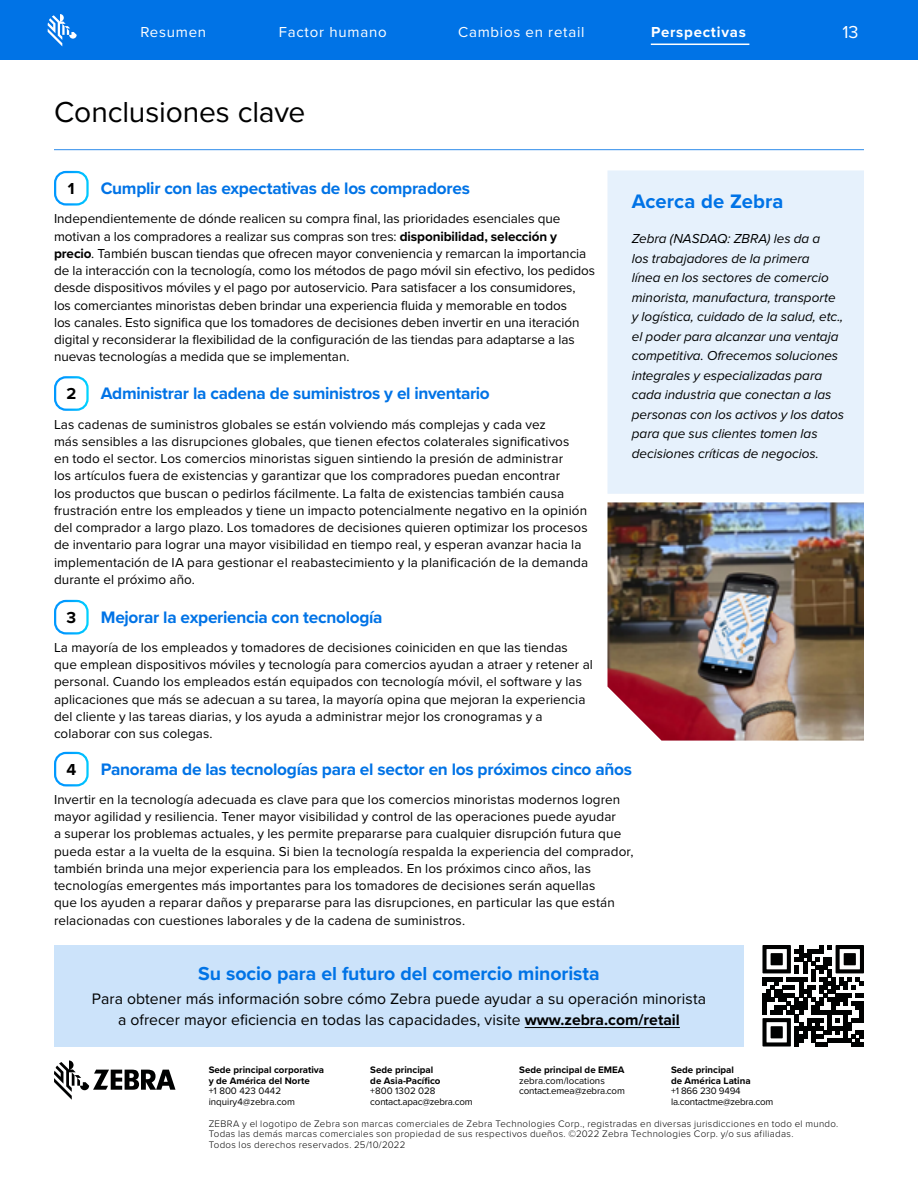
<style>
.page{position:relative;width:918px;height:1188px;background:#fff}
.page>*{position:absolute;margin:0;border:0;box-sizing:border-box;transform-origin:0 0}
.t1{font:30px "Proxima Nova";letter-spacing:-.005em;color:#000101}
.t2{font:700 20.25px "Proxima Nova";letter-spacing:.005em;color:#0073e6}
.t3{font:700 19.5px "Proxima Nova";letter-spacing:-.005em;color:#0073e6}
.t4{font:18px "Proxima Nova";color:#fff}
.t5{font:700 17.25px "Proxima Nova";letter-spacing:-.015em;color:#0073e6}
.t6{font:700 16.5px "Proxima Nova";color:#000}
.t7{font:15.75px/21px "Proxima Nova";letter-spacing:.005em;color:#000101;text-align:center}
.t8{font:15px "Proxima Nova";letter-spacing:.05em;color:#fff}
.t9{font:700 15px "Proxima Nova";letter-spacing:.05em;color:#fff}
.t10{font:13.5px/17.2px "Proxima Nova";letter-spacing:.005em;color:#000101}
.t11{font:italic 13.5px/19.5px "Proxima Nova";color:#000101}
.t12{font:300 9.75px/10.5px "Proxima Nova";letter-spacing:.03em;color:#000101}
.t13{font:700 9.75px/10.5px "Proxima Nova";color:#000101}
.t14{font:9.75px/10.5px "Proxima Nova";letter-spacing:-.02em;color:#000101}
.t15{font:9.75px/10.5px "Proxima Nova";color:#000101}
.s1{font-weight:700}
</style>
<div class="page">
<svg style="left:54px;top:1060px;width:121px;height:40px"></svg>
<hr style="left:54px;top:149px;width:810px;height:1px;background:#2c8ceb">
<div style="left:54px;top:171px;width:35px;height:35px;border:2px solid #fff;border-radius:11px"></div>
<div style="left:54px;top:376px;width:35px;height:35px;border:2px solid #fff;border-radius:11px"></div>
<div style="left:54px;top:600px;width:35px;height:35px;border:2px solid #fff;border-radius:11px"></div>
<div style="left:54px;top:752px;width:35px;height:34px;border:2px solid #fff;border-radius:11px"></div>
<div style="left:54px;top:945px;width:690px;height:102px;background:#cce3fa"></div>
<hr style="left:525px;top:1027px;width:155px;height:1px;background:#000101">
<div style="left:607px;top:170px;width:257px;height:324px;background:#e6f1fc"></div>
<img style="left:608px;top:502px;width:256px;height:239px">
<svg style="left:762px;top:945px;width:102px;height:102px"></svg>
<div style="left:0;top:0;width:918px;height:60px;background:#0073e6"></div>
<svg style="left:48px;top:14px;width:29px;height:32px"></svg>
<hr style="left:651px;top:44px;width:98px;height:1px;background:#fff">
<p class="t8" style="left:141px;top:21px;width:67px">Resumen</p>
<p class="t8" style="left:279px;top:21px;width:109px">Factor humano</p>
<p class="t8" style="left:458px;top:21px;width:128px">Cambios en retail</p>
<p class="t9" style="left:651px;top:21px;width:96px">Perspectivas</p>
<h3 class="t4" style="left:842px;top:19px;width:18px">13</h3>
<h1 class="t1" style="left:54px;top:90px;width:253px">Conclusiones clave</h1>
<p class="t6" style="left:68px;top:176px;width:8px">1</p>
<p class="t5" style="left:101px;top:175px;width:371px">Cumplir con las expectativas de los compradores</p>
<p class="t10" style="left:54px;top:210px;width:543px">Independientemente de dónde realicen su compra final, las prioridades esenciales que motivan a los compradores a realizar sus compras son tres: <span class="s1">disponibilidad, selección y precio</span>. También buscan tiendas que ofrecen mayor conveniencia y remarcan la importancia de la interacción con la tecnología, como los métodos de pago móvil sin efectivo, los pedidos desde dispositivos móviles y el pago por autoservicio. Para satisfacer a los consumidores, los comerciantes minoristas deben brindar una experiencia fluida y memorable en todos<br>los canales. Esto significa que los tomadores de decisiones deben invertir en una iteración digital y reconsiderar la flexibilidad de la configuración de las tiendas para adaptarse a las nuevas tecnologías a medida que se implementan.</p>
<p class="t6" style="left:66px;top:381px;width:11px">2</p>
<p class="t5" style="left:101px;top:380px;width:391px">Administrar la cadena de suministros y el inventario</p>
<p class="t10" style="left:54px;top:415px;width:536px">Las cadenas de suministros globales se están volviendo más complejas y cada vez<br>más sensibles a las disrupciones globales, que tienen efectos colaterales significativos<br>en todo el sector. Los comercios minoristas siguen sintiendo la presión de administrar<br>los artículos fuera de existencias y garantizar que los compradores puedan encontrar<br>los productos que buscan o pedirlos fácilmente. La falta de existencias también causa frustración entre los empleados y tiene un impacto potencialmente negativo en la opinión del comprador a largo plazo. Los tomadores de decisiones quieren optimizar los procesos de inventario para lograr una mayor visibilidad en tiempo real, y esperan avanzar hacia la implementación de IA para gestionar el reabastecimiento y la planificación de la demanda durante el próximo año.</p>
<p class="t6" style="left:66px;top:605px;width:11px">3</p>
<p class="t5" style="left:101px;top:604px;width:283px">Mejorar la experiencia con tecnología</p>
<p class="t10" style="left:54px;top:638px;width:540px">La mayoría de los empleados y tomadores de decisiones coiniciden en que las tiendas que emplean dispositivos móviles y tecnología para comercios ayudan a atraer y retener al personal. Cuando los empleados están equipados con tecnología móvil, el software y las aplicaciones que más se adecuan a su tarea, la mayoría opina que mejoran la experiencia del cliente y las tareas diarias, y los ayuda a administrar mejor los cronogramas y a colaborar con sus colegas.</p>
<h2 class="t2" style="left:632px;top:187px;width:153px">Acerca de Zebra</h2>
<p class="t11" style="left:632px;top:229px;width:214px">Zebra (NASDAQ: ZBRA) les da a<br>los trabajadores de la primera<br>línea en los sectores de comercio minorista, manufactura, transporte y logística, cuidado de la salud, etc., el poder para alcanzar una ventaja competitiva. Ofrecemos soluciones integrales y especializadas para cada industria que conectan a las personas con los activos y los datos para que sus clientes tomen las decisiones críticas de negocios.</p>
<p class="t6" style="left:66px;top:757px;width:11px">4</p>
<p class="t5" style="left:101px;top:756px;width:533px">Panorama de las tecnologías para el sector en los próximos cinco años</p>
<p class="t10" style="left:54px;top:790px;width:581px">Invertir en la tecnología adecuada es clave para que los comercios minoristas modernos logren mayor agilidad y resiliencia. Tener mayor visibilidad y control de las operaciones puede ayudar<br>a superar los problemas actuales, y les permite prepararse para cualquier disrupción futura que pueda estar a la vuelta de la esquina. Si bien la tecnología respalda la experiencia del comprador, también brinda una mejor experiencia para los empleados. En los próximos cinco años, las tecnologías emergentes más importantes para los tomadores de decisiones serán aquellas<br>que los ayuden a reparar daños y prepararse para las disrupciones, en particular las que están relacionadas con cuestiones laborales y de la cadena de suministros.</p>
<h3 class="t3" style="left:198px;top:959px;width:403px">Su socio para el futuro del comercio minorista</h3>
<p class="t7" style="left:92px;top:988px;width:616px">Para obtener más información sobre cómo Zebra puede ayudar a su operación minorista a ofrecer mayor eficiencia en todas las capacidades, visite <span class="s1">www.zebra.com/retail</span></p>
<p class="t13" style="left:209px;top:1065px;width:117px">Sede principal corporativa y de América del Norte</p>
<p class="t15" style="left:209px;top:1086px;width:88px">+1 800 423 0442 inquiry4@zebra.com</p>
<p class="t13" style="left:671px;top:1065px;width:81px">Sede principal<br>de América Latina</p>
<p class="t14" style="left:671px;top:1086px;width:104px">+1 866 230 9494 la.contactme@zebra.com</p>
<p class="t12" style="left:209px;top:1118px;width:631px">ZEBRA y el logotipo de Zebra son marcas comerciales de Zebra Technologies Corp., registradas en diversas jurisdicciones en todo el mundo.<br>Todas las demás marcas comerciales son propiedad de sus respectivos dueños. ©2022 Zebra Technologies Corp. y/o sus afiliadas.<br>Todos los derechos reservados. 25/10/2022</p>
<p class="t13" style="left:370px;top:1065px;width:72px">Sede principal de Asia-Pacífico</p>
<p class="t14" style="left:370px;top:1086px;width:104px">+800 1302 028 contact.apac@zebra.com</p>
<p class="t13" style="left:519px;top:1065px;width:107px">Sede principal de EMEA</p>
<p class="t14" style="left:519px;top:1075px;width:107px">zebra.com/locations contact.emea@zebra.com</p>
</div>
